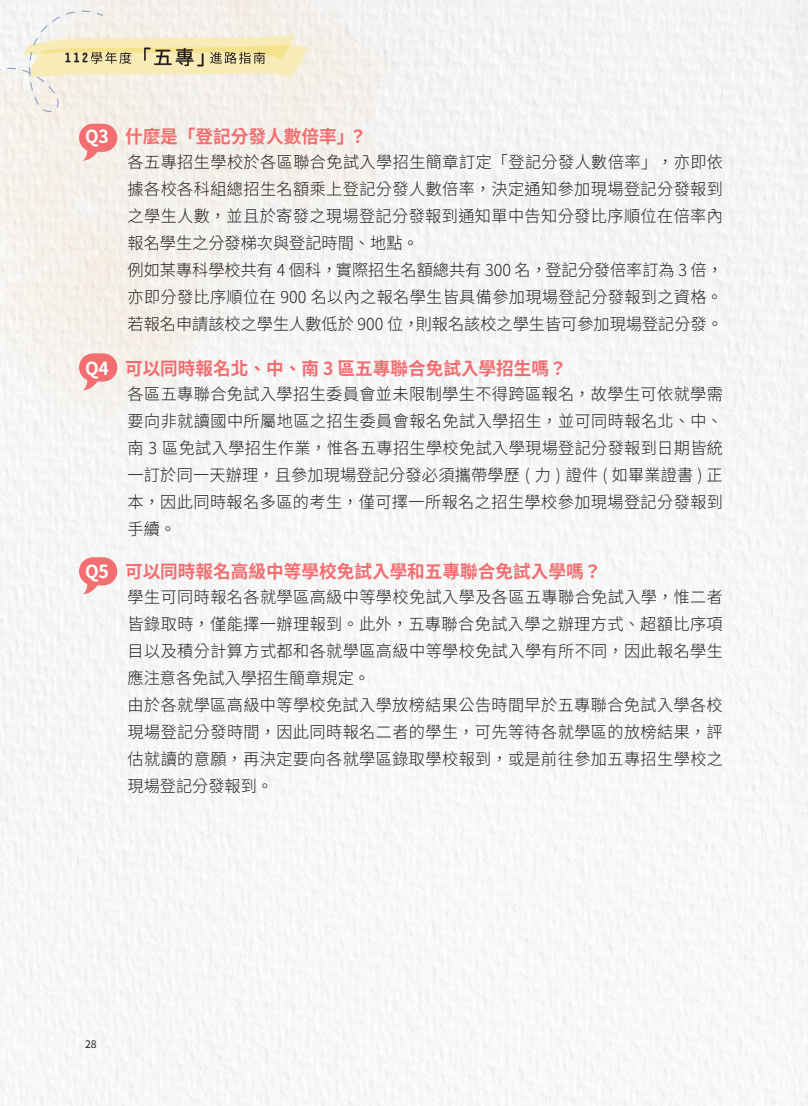
<style>
.page{position:relative;width:808px;height:1106px;background:#fff}
.page>*{position:absolute;margin:0;border:0;box-sizing:border-box;transform-origin:0 0}
.t1{font:700 18px "Noto Sans CJ Ktc";color:#f26e71}
.t2{font:300 16.5px/27px "Noto Sans CJ Ktc";letter-spacing:.025em;color:#231f20}
.t3{font:900 12px "Yen Round";color:#221914}
.t4{font:10.5px "Noto Sans CJ Ktc";color:#231f20}
.s1{color:#fff}
</style>
<div class="page">
<div style="left:793px;top:125px;width:15px;height:54px;background:#f2f3f3"></div>
<svg style="left:79px;top:557px;width:38px;height:37px"></svg>
<svg style="left:79px;top:353px;width:38px;height:37px"></svg>
<svg style="left:0;top:11px;width:307px;height:150px;background:#f0e8d8"></svg>
<p class="t3" style="left:65px;top:52px;width:24px">112</p>
<p class="t1" style="left:85px;top:127px;width:283px"><span class="s1">Q3</span> 什麼是「登記分發人數倍率」？</p>
<p class="t2" style="left:128px;top:149px;width:597px">各五專招生學校於各區聯合免試入學招生簡章訂定「登記分發人數倍率」，亦即依據各校各科組總招生名額乘上登記分發人數倍率，決定通知參加現場登記分發報到之學生人數，並且於寄發之現場登記分發報到通知單中告知分發比序順位在倍率內報名學生之分發梯次與登記時間、地點。<br>例如某專科學校共有 4 個科，實際招生名額總共有 300 名，登記分發倍率訂為 3 倍，亦即分發比序順位在 900 名以內之報名學生皆具備參加現場登記分發報到之資格。若報名申請該校之學生人數低於 900 位，則報名該校之學生皆可參加現場登記分發。</p>
<p class="t1" style="left:85px;top:358px;width:483px"><span class="s1">Q4</span> 可以同時報名北、中、南 3 區五專聯合免試入學招生嗎？</p>
<p class="t2" style="left:128px;top:380px;width:597px;text-align:justify">各區五專聯合免試入學招生委員會並未限制學生不得跨區報名，故學生可依就學需要向非就讀國中所屬地區之招生委員會報名免試入學招生，並可同時報名北、中、南 3 區免試入學招生作業，惟各五專招生學校免試入學現場登記分發報到日期皆統一訂於同一天辦理，且參加現場登記分發必須攜帶學歷 ( 力 ) 證件 ( 如畢業證書 ) 正本，因此同時報名多區的考生，僅可擇一所報名之招生學校參加現場登記分發報到手續。</p>
<p class="t1" style="left:85px;top:561px;width:518px"><span class="s1">Q5</span> 可以同時報名高級中等學校免試入學和五專聯合免試入學嗎？</p>
<p class="t2" style="left:128px;top:583px;width:597px">學生可同時報名各就學區高級中等學校免試入學及各區五專聯合免試入學，惟二者皆錄取時，僅能擇一辦理報到。此外，五專聯合免試入學之辦理方式、超額比序項目以及積分計算方式都和各就學區高級中等學校免試入學有所不同，因此報名學生應注意各免試入學招生簡章規定。<br>由於各就學區高級中等學校免試入學放榜結果公告時間早於五專聯合免試入學各校現場登記分發時間，因此同時報名二者的學生，可先等待各就學區的放榜結果，評估就讀的意願，再決定要向各就學區錄取學校報到，或是前往參加五專招生學校之現場登記分發報到。</p>
<p class="t4" style="left:85px;top:1038px;width:13px">28</p>
</div>
